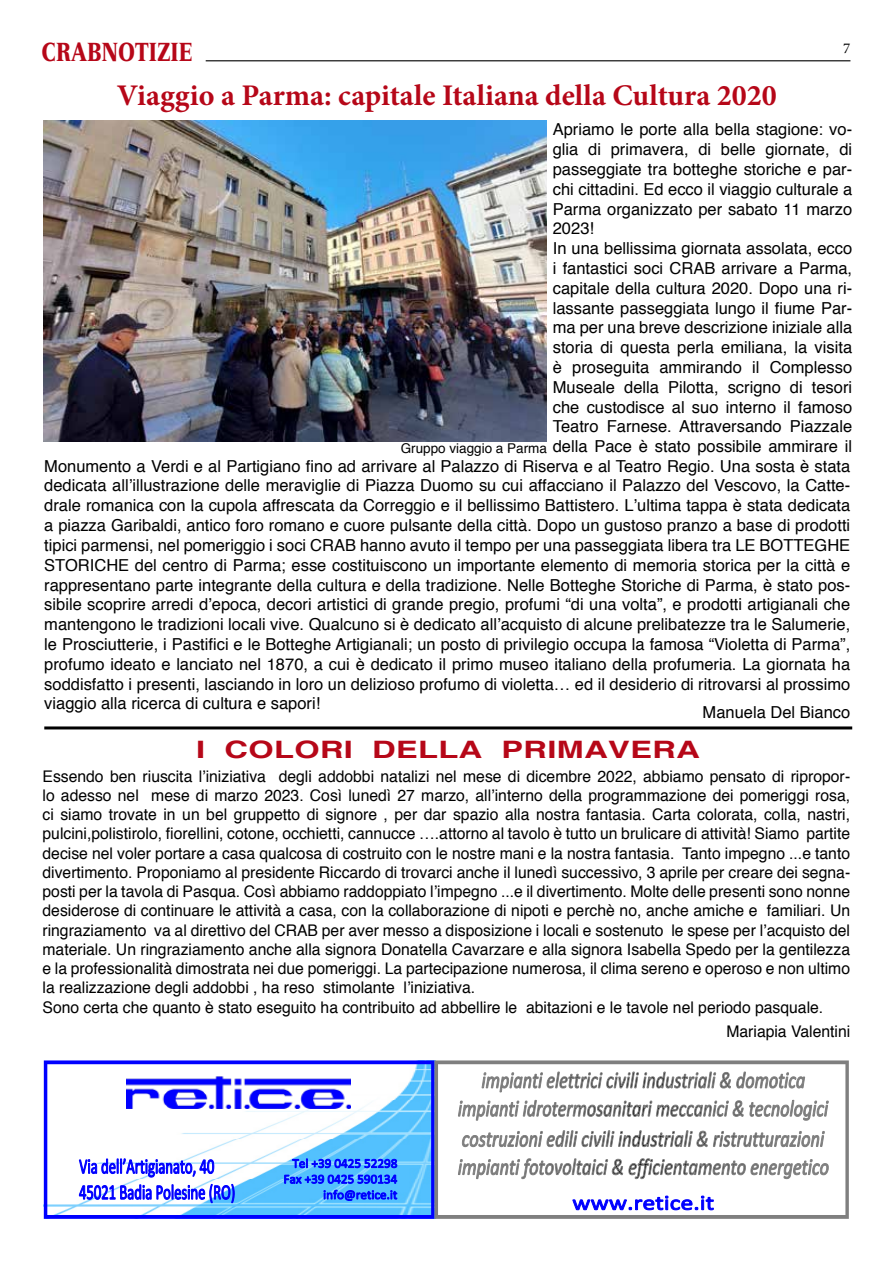
<style>
.page{position:relative;width:893px;height:1263px;background:#fff}
.page>*{position:absolute;margin:0;border:0;box-sizing:border-box;transform-origin:0 0}
.t1{font:700 30px "Minion Pro";color:#b60718}
.t2{font:900 25.5px "Versailles";color:#b60718;scale:.72 1}
.t3{font:700 24px "Helvetica";letter-spacing:.01em;color:#b60718;scale:1.36 1}
.t4{font:16.5px "Helvetica";color:#000}
.t5{font:16.05px/19.2px "Helvetica";color:#000}
.t6{font:15px "Minion Pro";color:#000}
.t7{font:13.5px "Helvetica";color:#000}
</style>
<div class="page">
<hr style="left:206px;top:60px;width:644px;height:1px;background:#000">
<hr style="left:44px;top:726px;width:808px;height:3px;background:#000">
<svg style="left:44px;top:1060px;width:391px;height:159px"></svg>
<svg style="left:79px;top:1158px;width:135px;height:19px"></svg>
<svg style="left:79px;top:1184px;width:156px;height:19px"></svg>
<svg style="left:292px;top:1158px;width:105px;height:10px"></svg>
<svg style="left:284px;top:1174px;width:113px;height:10px"></svg>
<svg style="left:323px;top:1190px;width:74px;height:11px"></svg>
<img style="left:126px;top:1076px;width:224px;height:33px">
<svg style="left:435px;top:1060px;width:414px;height:159px"></svg>
<svg style="left:482px;top:1067px;width:323px;height:25px"></svg>
<svg style="left:458px;top:1100px;width:371px;height:20px"></svg>
<svg style="left:462px;top:1129px;width:363px;height:18px"></svg>
<svg style="left:458px;top:1158px;width:371px;height:21px"></svg>
<svg style="left:572px;top:1195px;width:142px;height:15px"></svg>
<img style="left:44px;top:120px;width:503px;height:322px">
<h2 class="t2" style="left:41px;top:36px;width:212px">CRABNOTIZIE</h2>
<p class="t6" style="left:843px;top:39px;width:9px">7</p>
<h1 class="t1" style="left:117px;top:74px;width:661px">Viaggio a Parma: capitale Italiana della Cultura 2020</h1>
<p class="t4" style="left:553px;top:117px;width:301px">Apriamo le porte alla bella stagione: vo-</p>
<p class="t4" style="left:553px;top:137px;width:301px">glia di primavera, di belle giornate, di</p>
<p class="t4" style="left:553px;top:156px;width:301px">passeggiate tra botteghe storiche e par-</p>
<p class="t4" style="left:553px;top:176px;width:301px">chi cittadini. Ed ecco il viaggio culturale a</p>
<p class="t4" style="left:553px;top:196px;width:301px">Parma organizzato per sabato 11 marzo</p>
<p class="t4" style="left:553px;top:216px;width:43px">2023!</p>
<p class="t4" style="left:553px;top:236px;width:301px">In una bellissima giornata assolata, ecco</p>
<p class="t4" style="left:553px;top:255px;width:301px">i fantastici soci CRAB arrivare a Parma,</p>
<p class="t4" style="left:553px;top:275px;width:301px">capitale della cultura 2020. Dopo una ri-</p>
<p class="t4" style="left:553px;top:295px;width:301px">lassante passeggiata lungo il fiume Par-</p>
<p class="t4" style="left:553px;top:315px;width:301px">ma per una breve descrizione iniziale alla</p>
<p class="t4" style="left:553px;top:335px;width:301px">storia di questa perla emiliana, la visita</p>
<p class="t4" style="left:553px;top:354px;width:301px">è proseguita ammirando il Complesso</p>
<p class="t4" style="left:553px;top:374px;width:301px">Museale della Pilotta, scrigno di tesori</p>
<p class="t4" style="left:553px;top:394px;width:301px">che custodisce al suo interno il famoso</p>
<p class="t4" style="left:553px;top:414px;width:301px">Teatro Farnese. Attraversando Piazzale</p>
<p class="t4" style="left:553px;top:434px;width:301px">della Pace è stato possibile ammirare il</p>
<p class="t4" style="left:44px;top:453px;width:807px">Monumento a Verdi e al Partigiano fino ad arrivare al Palazzo di Riserva e al Teatro Regio. Una sosta è stata</p>
<p class="t4" style="left:44px;top:473px;width:807px">dedicata all’illustrazione delle meraviglie di Piazza Duomo su cui affacciano il Palazzo del Vescovo, la Catte-</p>
<p class="t4" style="left:44px;top:493px;width:807px">drale romanica con la cupola affrescata da Correggio e il bellissimo Battistero. L’ultima tappa è stata dedicata</p>
<p class="t4" style="left:44px;top:513px;width:807px">a piazza Garibaldi, antico foro romano e cuore pulsante della città. Dopo un gustoso pranzo a base di prodotti</p>
<p class="t4" style="left:44px;top:532px;width:807px">tipici parmensi, nel pomeriggio i soci CRAB hanno avuto il tempo per una passeggiata libera tra LE BOTTEGHE</p>
<p class="t4" style="left:44px;top:552px;width:807px">STORICHE del centro di Parma; esse costituiscono un importante elemento di memoria storica per la città e</p>
<p class="t4" style="left:44px;top:572px;width:807px">rappresentano parte integrante della cultura e della tradizione. Nelle Botteghe Storiche di Parma, è stato pos-</p>
<p class="t4" style="left:44px;top:592px;width:807px">sibile scoprire arredi d’epoca, decori artistici di grande pregio, profumi “di una volta”, e prodotti artigianali che</p>
<p class="t4" style="left:44px;top:612px;width:807px">mantengono le tradizioni locali vive. Qualcuno si è dedicato all’acquisto di alcune prelibatezze tra le Salumerie,</p>
<p class="t4" style="left:44px;top:631px;width:807px">le Prosciutterie, i Pastifici e le Botteghe Artigianali; un posto di privilegio occupa la famosa “Violetta di Parma”,</p>
<p class="t4" style="left:44px;top:651px;width:807px">profumo ideato e lanciato nel 1870, a cui è dedicato il primo museo italiano della profumeria. La giornata ha</p>
<p class="t4" style="left:44px;top:671px;width:807px">soddisfatto i presenti, lasciando in loro un delizioso profumo di violetta… ed il desiderio di ritrovarsi al prossimo</p>
<p class="t4" style="left:44px;top:691px;width:278px">viaggio alla ricerca di cultura e sapori!</p>
<p class="t4" style="left:703px;top:700px;width:149px">Manuela Del Bianco</p>
<p class="t7" style="left:401px;top:437px;width:148px">Gruppo viaggio a Parma</p>
<h3 class="t3" style="left:196px;top:735px;width:372px">I COLORI DELLA PRIMAVERA</h3>
<p class="t5" style="left:43px;top:767px;width:809px">Essendo ben riuscita l’iniziativa degli addobbi natalizi nel mese di dicembre 2022, abbiamo pensato di ripropor&shy;lo adesso nel mese di marzo 2023. Così lunedì 27 marzo, all’interno della programmazione dei pomeriggi rosa, ci siamo trovate in un bel gruppetto di signore , per dar spazio alla nostra fantasia. Carta colorata, colla, nastri, pulcini,polistirolo, fiorellini, cotone, occhietti, cannucce ….attorno al tavolo è tutto un brulicare di attività! Siamo partite decise nel voler portare a casa qualcosa di costruito con le nostre mani e la nostra fantasia. Tanto impegno ...e tanto divertimento. Proponiamo al presidente Riccardo di trovarci anche il lunedì successivo, 3 aprile per creare dei segna&shy;posti per la tavola di Pasqua. Così abbiamo raddoppiato l’impegno ...e il divertimento. Molte delle presenti sono nonne desiderose di continuare le attività a casa, con la collaborazione di nipoti e perchè no, anche amiche e familiari. Un ringraziamento va al direttivo del CRAB per aver messo a disposizione i locali e sostenuto le spese per l’acquisto del materiale. Un ringraziamento anche alla signora Donatella Cavarzare e alla signora Isabella Spedo per la gentilezza e la professionalità dimostrata nei due pomeriggi. La partecipazione numerosa, il clima sereno e operoso e non ultimo la realizzazione degli addobbi , ha reso stimolante l’iniziativa.<br>Sono certa che quanto è stato eseguito ha contribuito ad abbellire le abitazioni e le tavole nel periodo pasquale.</p>
<p class="t5" style="left:726px;top:1022px;width:125px">Mariapia Valentini</p>
</div>
